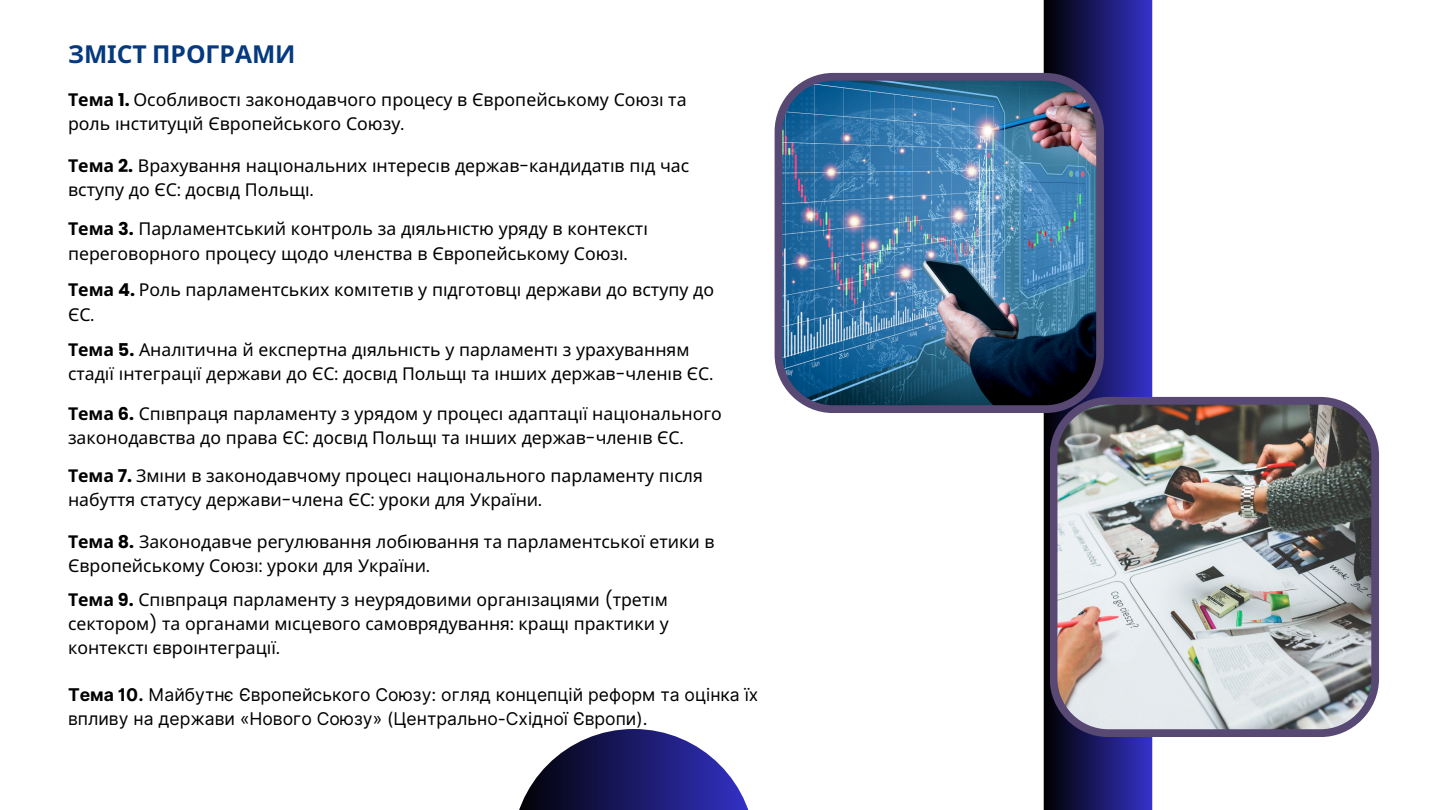
<style>
.page{position:relative;width:1440px;height:810px;background:#fff}
.page>*{position:absolute;margin:0;border:0;box-sizing:border-box;transform-origin:0 0}
.t1{font:700 24.7px "Noto Sans";color:#053980}
.t2{font:17.7px/24.8px "Noto Sans";color:#000}
.t3{font:17.6px/24px "Noto Sans";color:#000}
.t4{font:17.6px/24px "Inter";color:#000}
.s1{font-weight:700}
.s2{font-family:"Poppins";font-weight:700}
.s3{font-family:"Poppins"}
</style>
<div class="page">
<svg style="left:1044px;top:0;width:108px;height:810px"></svg>
<img style="left:1050px;top:397px;width:329px;height:340px">
<img style="left:775px;top:73px;width:329px;height:340px">
<svg style="left:519px;top:729px;width:230px;height:81px"></svg>
<p class="t1" style="left:68px;top:37px;width:229px">ЗМІСТ ПРОГРАМИ</p>
<p class="t2" style="left:68px;top:86px;width:620px"><span class="s1">Тема</span> <span class="s2">1.</span> Особливості законодавчого процесу в Європейському Союзі та роль і нституці й Європейського Союзу<span class="s3">.</span></p>
<p class="t2" style="left:68px;top:152px;width:623px"><span class="s1">Тема</span> <span class="s2">2.</span> Врахування національних і нтересі в держав<span class="s3">-</span>кандидаті в під час вступу до ЄС<span class="s3">:</span> досвід Польщі<span class="s3">.</span></p>
<p class="t2" style="left:68px;top:216px;width:578px"><span class="s1">Тема</span> <span class="s2">3.</span> Парламентський контроль за діяльністю уряду в контексті переговорного процесу щодо членства в Європейському Союзі<span class="s3">.</span></p>
<p class="t2" style="left:68px;top:277px;width:648px"><span class="s1">Тема</span> <span class="s2">4.</span> Роль парламентських комітеті в у підготовці держави до вступу до<br>ЄС<span class="s3">.</span></p>
<p class="t3" style="left:68px;top:338px;width:647px"><span class="s1">Тема</span> <span class="s2">5.</span> Аналітична й експертна діяльність у парламенті з урахуванням стадії і нтеграції держави до ЄС<span class="s3">:</span> досвід Польщі та і нших держав<span class="s3">-</span>члені в ЄС<span class="s3">.</span></p>
<p class="t3" style="left:68px;top:402px;width:655px"><span class="s1">Тема</span> <span class="s2">6.</span> Спі впраця парламенту з урядом у процесі адаптації національного законодавства до права ЄС<span class="s3">:</span> досвід Польщі та і нших держав<span class="s3">-</span>члені в ЄС<span class="s3">.</span></p>
<p class="t3" style="left:68px;top:463px;width:636px"><span class="s1">Тема</span> <span class="s2">7.</span> Змі ни в законодавчому процесі національного парламенту після набуття статусу держави<span class="s3">-</span>члена ЄС<span class="s3">:</span> уроки для України<span class="s3">.</span></p>
<p class="t3" style="left:68px;top:529px;width:648px"><span class="s1">Тема</span> <span class="s2">8.</span> Законодавче регулювання лобі ювання та парламентської етики в<br>Європейському Союзі<span class="s3">:</span> уроки для України<span class="s3">.</span></p>
<p class="t3" style="left:68px;top:588px;width:602px;text-align:justify"><span class="s1">Тема</span> <span class="s2">9.</span> Спі впраця парламенту з неурядовими організаціями <span class="s3">(</span>треті м сектором<span class="s3">)</span> та органами місцевого самоврядування<span class="s3">:</span> кращі практики у контексті євроі нтеграції<span class="s3">.</span></p>
<p class="t4" style="left:68px;top:682px;width:692px"><span class="s1">Тема 10.</span> Майбутнє Європейського Союзу: огляд концепцій реформ та оцінка їх впливу на держави «Нового Союзу» (Центрально-Східної Європи).</p>
</div>
